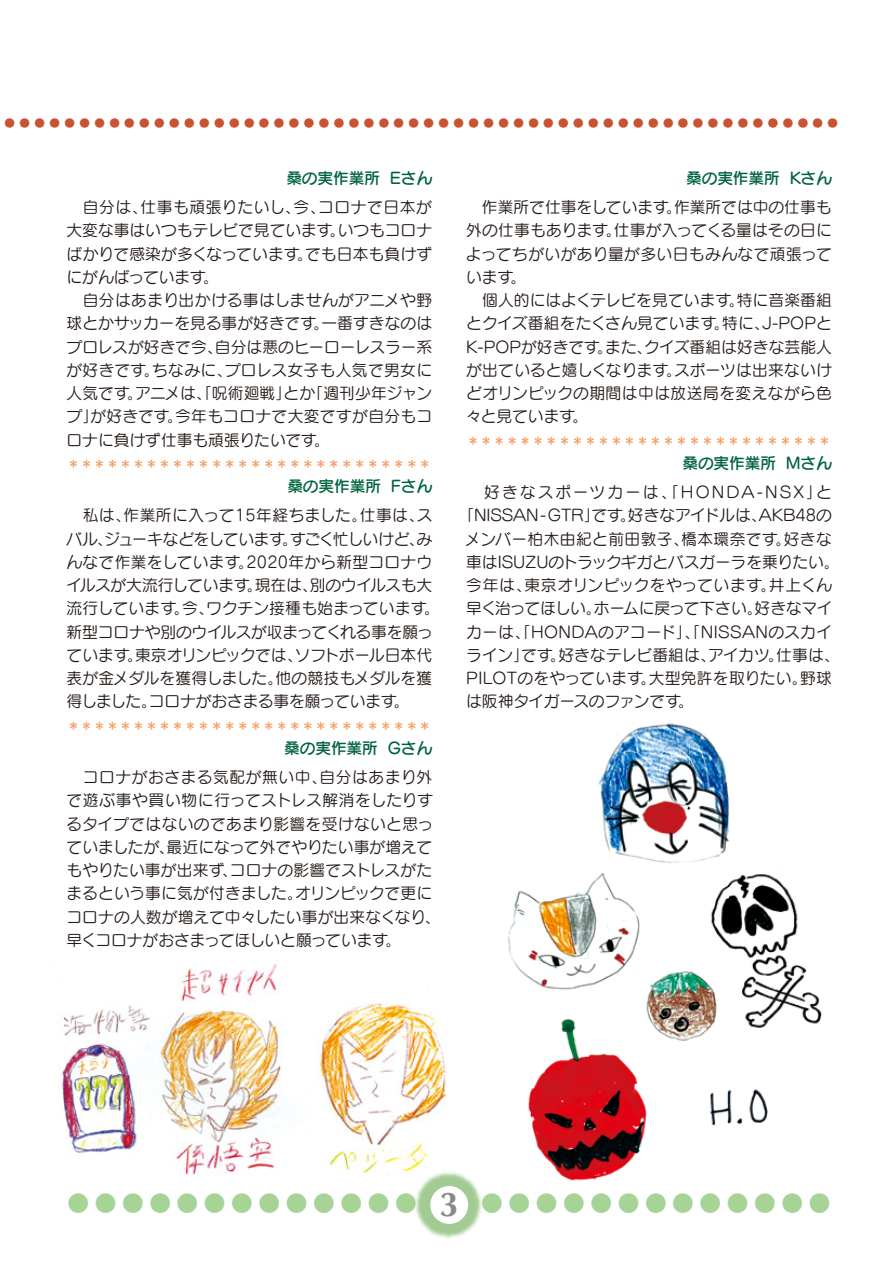
<style>
.page{position:relative;width:893px;height:1263px;background:#fff}
.page>*{position:absolute;margin:0;border:0;box-sizing:border-box;transform-origin:0 0}
.t1{font:700 34.5px "Optima";color:#898989}
.t2{font:21px "Seurat Pro B";color:#a7d397}
.t3{font:15.75px/23.2px "Seurat Pro M";letter-spacing:.005em;color:#221815}
.t4{font:15.75px/29.2px "Seurat Pro M";letter-spacing:.04em;color:#221815;text-align:right}
.t5{font:15.75px/29.2px "Seurat Pro M";letter-spacing:.03em;color:#221815;text-align:right}
.t6{font:15.75px/29.2px "Seurat Pro M";letter-spacing:.14em;color:#221815;text-align:right}
.t7{font:14.1px "Seurat Pro M";color:#f39a5a}
.t8{font:10.5px "Koz Go Pro";color:#cb5230}
.s1{font-family:"Seurat Pro DB";color:#00633d}
</style>
<div class="page">
<img style="left:62px;top:963px;width:385px;height:212px">
<img style="left:508px;top:723px;width:314px;height:458px">
<img style="left:364px;top:1120px;width:169px;height:119px">
<div style="left:430px;top:1186px;width:38px;height:38px;background:#fff;border-radius:50%"></div>
<p class="t8" style="left:5px;top:116px;width:835px">●●●●●●●●●●●●●●●●●●●●●●●●●●●●●●●●●●●●●●●●●●●●●●●●●●●●●●●●</p>
<p class="t4" style="left:67px;top:163px;width:367px"><span class="s1">桑の実作業所 Eさん<br></span>　自分は、仕事も頑張りたいし、今、コロナで日本が</p>
<p class="t3" style="left:67px;top:218px;width:367px">大変な事はいつもテレビで見ています。いつもコロナばかりで感染が多くなっています。でも日本も負けずにがんばっています。<br>　自分はあまり出かける事はしませんがアニメや野球とかサッカーを見る事が好きです。一番すきなのはプロレスが好きで今、自分は悪のヒーローレスラー系が好きです。ちなみに、プロレス女子も人気で男女に人気です。アニメは、「呪術廻戦」とか「週刊少年ジャンプ」が好きです。今年もコロナで大変ですが自分もコロナに負けず仕事も頑張りたいです。</p>
<p class="t7" style="left:67px;top:454px;width:367px">＊＊＊＊＊＊＊＊＊＊＊＊＊＊＊＊＊＊＊＊＊＊＊＊＊＊＊＊</p>
<p class="t5" style="left:67px;top:471px;width:367px"><span class="s1">桑の実作業所 Fさん<br></span>　私は、作業所に入って15年経ちました。仕事は、ス</p>
<p class="t3" style="left:66px;top:527px;width:375px">バル、ジューキなどをしています。すごく忙しいけど、みんなで作業をしています。2020年から新型コロナウイルスが大流行しています。現在は、別のウイルスも大流行しています。今、ワクチン接種も始まっています。新型コロナや別のウイルスが収まってくれる事を願っています。東京オリンピックでは、ソフトボール日本代表が金メダルを獲得しました。他の競技もメダルを獲得しました。コロナがおさまる事を願っています。</p>
<p class="t7" style="left:67px;top:716px;width:367px">＊＊＊＊＊＊＊＊＊＊＊＊＊＊＊＊＊＊＊＊＊＊＊＊＊＊＊＊</p>
<p class="t4" style="left:67px;top:733px;width:367px"><span class="s1">桑の実作業所 Gさん<br></span>　コロナがおさまる気配が無い中、自分はあまり外</p>
<p class="t3" style="left:66px;top:788px;width:376px">で遊ぶ事や買い物に行ってストレス解消をしたりするタイプではないのであまり影響を受けないと思っていましたが、最近になって外でやりたい事が増えてもやりたい事が出来ず、コロナの影響でストレスがたまるという事に気が付きました。オリンピックで更にコロナの人数が増えて中々したい事が出来なくなり、早くコロナがおさまってほしいと願っています。</p>
<p class="t3" style="left:466px;top:163px;width:367px;line-height:29.2px;text-align:right"><span class="s1">桑の実作業所 Kさん<br></span>　作業所で仕事をしています。作業所では中の仕事も</p>
<p class="t3" style="left:466px;top:218px;width:368px">外の仕事もあります。仕事が入ってくる量はその日によってちがいがあり量が多い日もみんなで頑張っています。<br>　個人的にはよくテレビを見ています。特に音楽番組とクイズ番組をたくさん見ています。特に、J-POPと<br>K-POPが好きです。また、クイズ番組は好きな芸能人が出ていると嬉しくなります。スポーツは出来ないけどオリンピックの期間は中は放送局を変えながら色々と見ています。</p>
<p class="t7" style="left:466px;top:431px;width:367px">＊＊＊＊＊＊＊＊＊＊＊＊＊＊＊＊＊＊＊＊＊＊＊＊＊＊＊＊</p>
<p class="t6" style="left:466px;top:448px;width:367px"><span class="s1">桑の実作業所 Mさん<br></span>　好きなスポーツカーは、「HONDA-NSX」と</p>
<p class="t3" style="left:464px;top:503px;width:377px;text-indent:-6px">「NISSAN-GTR」です。好きなアイドルは、AKB48のメンバー柏木由紀と前田敦子、橋本環奈です。好きな車はISUZUのトラックギガとバスガーラを乗りたい。今年は、東京オリンピックをやっています。井上くん早く治ってほしい。ホームに戻って下さい。好きなマイカーは、「HONDAのアコード」、「NISSANのスカイライン」です。好きなテレビ番組は、アイカツ。仕事は、<br>PILOTのをやっています。大型免許を取りたい。野球は阪神タイガースのファンです。</p>
<p class="t1" style="left:439px;top:1184px;width:21px">3</p>
<p class="t2" style="left:68px;top:1189px;width:764px">●●●●●●●●●●●●● ●●●●●●●●●●●●●●●</p>
</div>
